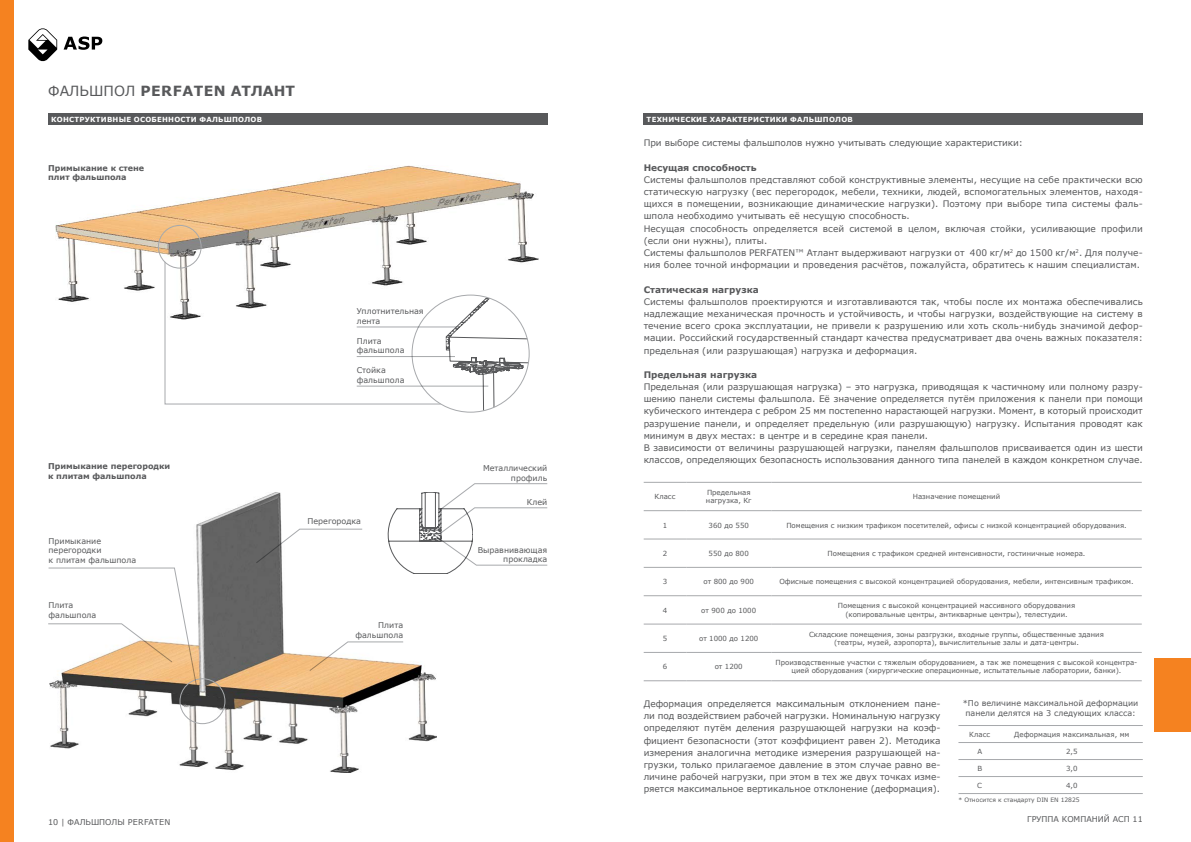
<style>
.page{position:relative;width:1191px;height:842px;background:#fff}
.page>*{position:absolute;margin:0;border:0;box-sizing:border-box;transform-origin:0 0}
.t1{font:700 14px "Verdana";letter-spacing:.035em;color:#58595b}
.t2{font:9px/12.2px "Verdana";letter-spacing:-.005em;color:#58595b}
.t3{font:700 9px "Verdana";letter-spacing:.005em;color:#58595b}
.t4{font:8px/9.6px "Verdana";color:#58595b}
.t5{font:700 8px/9.6px "Verdana";color:#58595b}
.t6{font:7px/8.4px "Verdana";color:#58595b;text-align:center}
.t7{font:700 7px "Verdana";letter-spacing:.035em;color:#fff}
.t8{font:6px "Verdana";letter-spacing:-.005em;color:#58595b}
.s1{font-weight:400}
</style>
<div class="page">
<img style="left:56px;top:165px;width:482px;height:137px">
<img style="left:50px;top:493px;width:387px;height:279px">
<div style="left:48px;top:113px;width:499px;height:12px;background:#58595b"></div>
<div style="left:158px;top:225px;width:43px;height:43px;border:1px solid #a7a9ac;border-radius:50%"></div>
<svg style="left:164px;top:261px;width:365px;height:151px"></svg>
<div style="left:180px;top:678px;width:45px;height:46px;border:1px solid #a7a9ac;border-radius:50%"></div>
<svg style="left:388px;top:483px;width:160px;height:91px"></svg>
<svg style="left:309px;top:641px;width:95px;height:30px"></svg>
<svg style="left:256px;top:529px;width:107px;height:34px"></svg>
<svg style="left:48px;top:567px;width:149px;height:118px"></svg>
<div style="left:643px;top:113px;width:499px;height:12px;background:#58595b"></div>
<hr style="left:643px;top:482px;width:43px;height:1px;background:#a7a9ac">
<hr style="left:686px;top:482px;width:85px;height:1px;background:#a7a9ac">
<hr style="left:771px;top:482px;width:370px;height:1px;background:#a7a9ac">
<hr style="left:643px;top:510px;width:43px;height:1px;background:#a7a9ac">
<hr style="left:686px;top:510px;width:85px;height:1px;background:#a7a9ac">
<hr style="left:771px;top:510px;width:370px;height:1px;background:#a7a9ac">
<hr style="left:643px;top:539px;width:43px;height:1px;background:#a7a9ac">
<hr style="left:686px;top:539px;width:85px;height:1px;background:#a7a9ac">
<hr style="left:771px;top:539px;width:370px;height:1px;background:#a7a9ac">
<hr style="left:643px;top:567px;width:43px;height:1px;background:#a7a9ac">
<hr style="left:686px;top:567px;width:85px;height:1px;background:#a7a9ac">
<hr style="left:771px;top:567px;width:370px;height:1px;background:#a7a9ac">
<hr style="left:643px;top:595px;width:43px;height:1px;background:#a7a9ac">
<hr style="left:686px;top:595px;width:85px;height:1px;background:#a7a9ac">
<hr style="left:771px;top:595px;width:370px;height:1px;background:#a7a9ac">
<hr style="left:643px;top:624px;width:43px;height:1px;background:#a7a9ac">
<hr style="left:686px;top:624px;width:85px;height:1px;background:#a7a9ac">
<hr style="left:771px;top:624px;width:370px;height:1px;background:#a7a9ac">
<hr style="left:643px;top:652px;width:43px;height:1px;background:#a7a9ac">
<hr style="left:686px;top:652px;width:85px;height:1px;background:#a7a9ac">
<hr style="left:771px;top:652px;width:370px;height:1px;background:#a7a9ac">
<hr style="left:643px;top:680px;width:43px;height:1px;background:#a7a9ac">
<hr style="left:686px;top:680px;width:85px;height:1px;background:#a7a9ac">
<hr style="left:771px;top:680px;width:370px;height:1px;background:#a7a9ac">
<hr style="left:958px;top:725px;width:43px;height:1px;background:#a7a9ac">
<hr style="left:1001px;top:725px;width:141px;height:1px;background:#a7a9ac">
<hr style="left:958px;top:742px;width:43px;height:1px;background:#a7a9ac">
<hr style="left:1001px;top:742px;width:141px;height:1px;background:#a7a9ac">
<hr style="left:958px;top:759px;width:43px;height:1px;background:#a7a9ac">
<hr style="left:1001px;top:759px;width:141px;height:1px;background:#a7a9ac">
<hr style="left:958px;top:776px;width:43px;height:1px;background:#a7a9ac">
<hr style="left:1001px;top:776px;width:141px;height:1px;background:#a7a9ac">
<hr style="left:958px;top:793px;width:43px;height:1px;background:#a7a9ac">
<hr style="left:1001px;top:793px;width:141px;height:1px;background:#a7a9ac">
<svg style="left:64px;top:37px;width:38px;height:13px"></svg>
<svg style="left:28px;top:28px;width:29px;height:33px"></svg>
<div style="left:1154px;top:658px;width:37px;height:73px;background:#f58220"></div>
<div style="left:0;top:0;width:14px;height:842px;background:#f58220"></div>
<h1 class="t1" style="left:48px;top:81px;width:248px"><span class="s1">ФАЛЬШПОЛ</span> PERFATEN АТЛАНТ</h1>
<p class="t7" style="left:51px;top:114px;width:212px">КОНСТРУКТИВНЫЕ ОСОБЕННОСТИ ФАЛЬШПОЛОВ</p>
<p class="t5" style="left:48px;top:163px;width:98px">Примыкание к стене плит фальшпола</p>
<p class="t5" style="left:48px;top:461px;width:123px">Примыкание перегородки к плитам фальшпола</p>
<p class="t4" style="left:49px;top:536px;width:89px">Примыкание перегородки<br>к плитам фальшпола</p>
<p class="t4" style="left:49px;top:600px;width:49px">Плита фальшпола</p>
<p class="t4" style="left:357px;top:306px;width:68px">Уплотнительная лента</p>
<p class="t4" style="left:357px;top:336px;width:49px">Плита фальшпола</p>
<p class="t4" style="left:357px;top:365px;width:49px">Стойка фальшпола</p>
<p class="t4" style="left:307px;top:516px;width:55px">Перегородка</p>
<p class="t4" style="left:355px;top:620px;width:49px;text-align:right">Плита фальшпола</p>
<p class="t4" style="left:483px;top:463px;width:66px;text-align:right">Металлический профиль</p>
<p class="t4" style="left:527px;top:497px;width:22px">Клей</p>
<p class="t4" style="left:478px;top:545px;width:71px;text-align:right">Выравнивающая прокладка</p>
<p class="t4" style="left:48px;top:817px;width:124px">10 | ФАЛЬШПОЛЫ PERFATEN</p>
<p class="t7" style="left:646px;top:114px;width:208px">ТЕХНИЧЕСКИЕ ХАРАКТЕРИСТИКИ ФАЛЬШПОЛОВ</p>
<p class="t2" style="left:643px;top:137px;width:381px">При выборе системы фальшполов нужно учитывать следующие характеристики:</p>
<p class="t3" style="left:643px;top:161px;width:114px">Несущая способность</p>
<p class="t2" style="left:643px;top:173px;width:500px">Системы фальшполов представляют собой конструктивные элементы, несущие на себе практически всю статическую нагрузку (вес перегородок, мебели, техники, людей, вспомогательных элементов, находя&shy;щихся в помещении, возникающие динамические нагрузки). Поэтому при выборе типа системы фаль&shy;шпола необходимо учитывать её несущую способность.<br>Несущая способность определяется всей системой в целом, включая стойки, усиливающие профили (если они нужны), плиты.<br>Системы фальшполов PERFATEN™ Атлант выдерживают нагрузки от 400 кг/м<sup>2</sup> до 1500 кг/м<sup>2</sup>. Для получе&shy;ния более точной информации и проведения расчётов, пожалуйста, обратитесь к нашим специалистам.</p>
<p class="t3" style="left:643px;top:283px;width:117px">Статическая нагрузка</p>
<p class="t2" style="left:643px;top:295px;width:500px;text-align:justify">Системы фальшполов проектируются и изготавливаются так, чтобы после их монтажа обеспечивались надлежащие механическая прочность и устойчивость, и чтобы нагрузки, воздействующие на систему в течение всего срока эксплуатации, не привели к разрушению или хоть сколь-нибудь значимой дефор&shy;мации. Российский государственный стандарт качества предусматривает два очень важных показателя: предельная (или разрушающая) нагрузка и деформация.</p>
<p class="t3" style="left:643px;top:368px;width:115px">Предельная нагрузка</p>
<p class="t2" style="left:643px;top:381px;width:500px">Предельная (или разрушающая нагрузка) – это нагрузка, приводящая к частичному или полному разру&shy;шению панели системы фальшпола. Её значение определяется путём приложения к панели при помощи кубического интендера с ребром 25 мм постепенно нарастающей нагрузки. Момент, в который происходит разрушение панели, и определяет предельную (или разрушающую) нагрузку. Испытания проводят как минимум в двух местах: в центре и в середине края панели.<br>В зависимости от величины разрушающей нагрузки, панелям фальшполов присваивается один из шести классов, определяющих безопасность использования данного типа панелей в каждом конкретном случае.</p>
<p class="t6" style="left:654px;top:492px;width:22px">Класс</p>
<p class="t6" style="left:706px;top:488px;width:47px;text-align:left">Предельная нагрузка, Кг</p>
<p class="t6" style="left:913px;top:492px;width:89px">Назначение помещений</p>
<p class="t6" style="left:662px;top:521px;width:6px">1</p>
<p class="t6" style="left:708px;top:521px;width:42px">360 до 550</p>
<p class="t6" style="left:786px;top:521px;width:342px">Помещения с низким трафиком посетителей, офисы с низкой концентрацией оборудования.</p>
<p class="t6" style="left:662px;top:549px;width:6px">2</p>
<p class="t6" style="left:708px;top:549px;width:42px">550 до 800</p>
<p class="t6" style="left:827px;top:549px;width:259px">Помещения с трафиком средней интенсивности, гостиничные номера.</p>
<p class="t6" style="left:662px;top:577px;width:6px">3</p>
<p class="t6" style="left:703px;top:577px;width:52px">от 800 до 900</p>
<p class="t6" style="left:779px;top:577px;width:356px">Офисные помещения с высокой концентрацией оборудования, мебели, интенсивным трафиком.</p>
<p class="t6" style="left:662px;top:606px;width:6px">4</p>
<p class="t6" style="left:701px;top:606px;width:56px">от 900 до 1000</p>
<p class="t6" style="left:838px;top:601px;width:239px">Помещения с высокой концентрацией массивного оборудования (копировальные центры, антикварные центры), телестудии.</p>
<p class="t6" style="left:662px;top:634px;width:6px">5</p>
<p class="t6" style="left:699px;top:634px;width:61px">от 1000 до 1200</p>
<p class="t6" style="left:809px;top:630px;width:296px">Складские помещения, зоны разгрузки, входные группы, общественные здания (театры, музей, аэропорта), вычислительные залы и дата-центры.</p>
<p class="t6" style="left:662px;top:662px;width:6px">6</p>
<p class="t6" style="left:714px;top:662px;width:29px">от 1200</p>
<p class="t6" style="left:775px;top:658px;width:363px">Производственные участки с тяжелым оборудованием, а так же помещения с высокой концентра&shy;цией оборудования (хирургические операционные, испытательные лаборатории, банки).</p>
<p class="t2" style="left:643px;top:697px;width:298px;text-align:justify">Деформация определяется максимальным отклонением пане&shy;ли под воздействием рабочей нагрузки. Номинальную нагрузку определяют путём деления разрушающей нагрузки на коэф&shy;фициент безопасности (этот коэффициент равен 2). Методика измерения аналогична методике измерения разрушающей на&shy;грузки, только прилагаемое давление в этом случае равно ве&shy;личине рабочей нагрузки, при этом в тех же двух точках изме&shy;ряется максимальное вертикальное отклонение (деформация).</p>
<p class="t4" style="left:963px;top:698px;width:177px;text-align:center">*По величине максимальной деформации панели делятся на 3 следующих класса:</p>
<p class="t6" style="left:969px;top:730px;width:22px">Класс</p>
<p class="t6" style="left:1014px;top:730px;width:117px">Деформация максимальная, мм</p>
<p class="t6" style="left:977px;top:747px;width:6px">A</p>
<p class="t6" style="left:1066px;top:747px;width:13px">2,5</p>
<p class="t6" style="left:977px;top:764px;width:6px">B</p>
<p class="t6" style="left:1066px;top:764px;width:13px">3,0</p>
<p class="t6" style="left:977px;top:781px;width:6px">C</p>
<p class="t6" style="left:1066px;top:781px;width:13px">4,0</p>
<p class="t8" style="left:958px;top:796px;width:123px">* Относится к стандарту DIN EN 12825</p>
<p class="t4" style="left:1027px;top:814px;width:117px">ГРУППА КОМПАНИЙ АСП 11</p>
</div>
